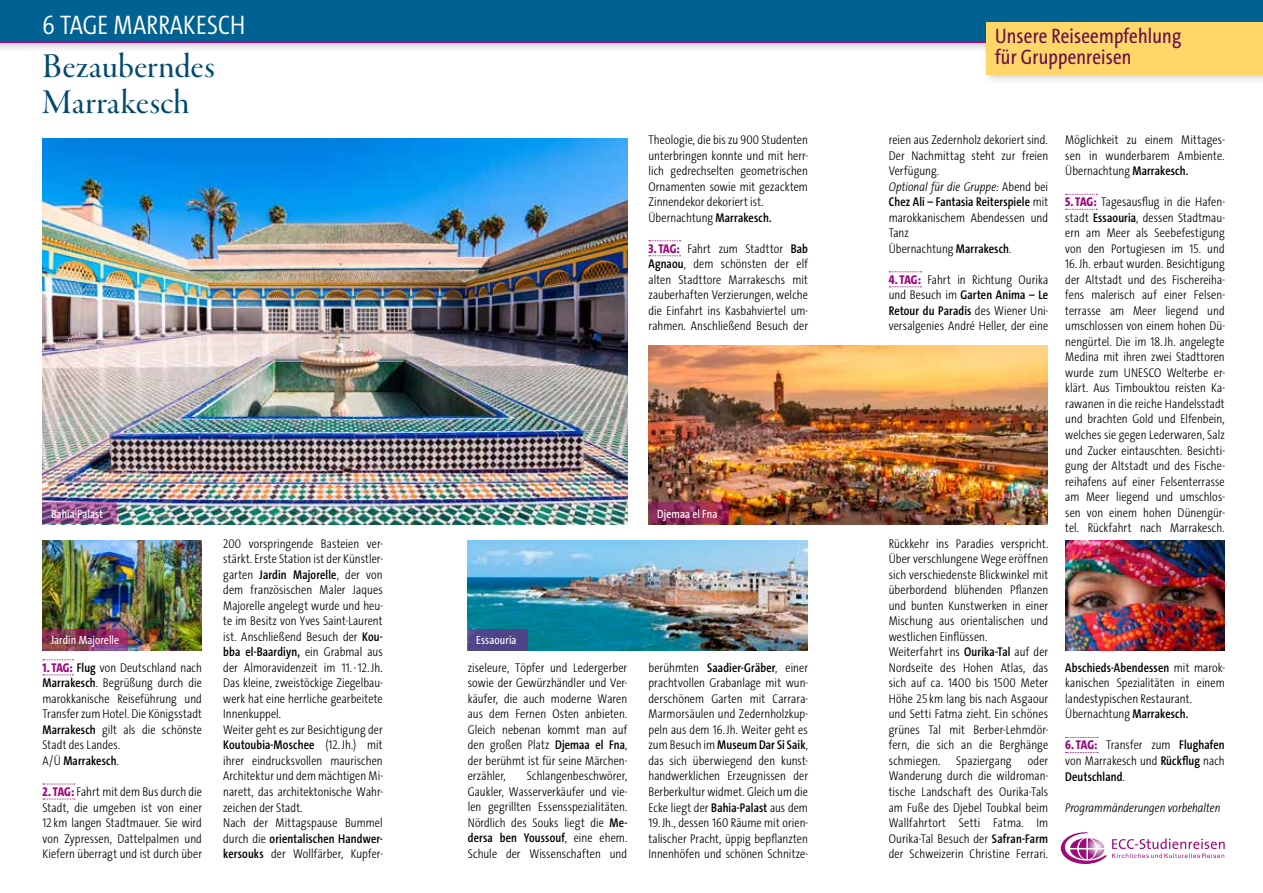
<style>
.page{position:relative;width:1263px;height:893px;background:#fff}
.page>*{position:absolute;margin:0;border:0;box-sizing:border-box;transform-origin:0 0}
.t1{font:36px/36px "Garamond Premr Pro Med Disp";letter-spacing:.01em;color:#004a71}
.t2{font:300 27px "The Sans Cd I LF4";letter-spacing:.01em;color:#fff}
.t3{font:21px/21px "The Sans Cd I LF5";letter-spacing:.01em;color:#681148}
.t4{font:300 12.75px/15.5px "The Sans Cd I LF3";letter-spacing:.005em;color:#000;text-align:justify}
.t5{font:600 12.75px/15.5px "The Sans Cd I LF6";letter-spacing:.01em;color:#000}
.t6{font:italic 300 12.75px "The Sans Cd I LF3 i";letter-spacing:.005em;color:#000}
.t7{font:12px "The Sans Cd I LF5";letter-spacing:.01em;color:#fff}
.s1{font-family:"The Sans Cd I LF6";font-weight:600}
.s2{font-family:"The Sans Cd I LF8";font-weight:800;color:#9c0a7d}
.s3{font-family:"The Sans Cd I LF3";font-weight:300}
.s4{font-family:"The Sans Cd I LF3";font-style:normal}
</style>
<div class="page">
<svg style="left:1061px;top:832px;width:164px;height:32px"></svg>
<div style="left:0;top:0;width:1263px;height:54px;background:#000;opacity:.2"></div>
<div style="left:0;top:0;width:1263px;height:43px;background:#006293"></div>
<svg style="left:43px;top:674px;width:31px;height:1px"></svg>
<svg style="left:43px;top:799px;width:32px;height:1px"></svg>
<svg style="left:43px;top:659px;width:31px;height:1px"></svg>
<svg style="left:43px;top:784px;width:32px;height:1px"></svg>
<svg style="left:1065px;top:209px;width:32px;height:1px"></svg>
<svg style="left:1065px;top:752px;width:33px;height:1px"></svg>
<svg style="left:1065px;top:194px;width:32px;height:1px"></svg>
<svg style="left:1065px;top:737px;width:33px;height:1px"></svg>
<svg style="left:889px;top:286px;width:33px;height:1px"></svg>
<svg style="left:889px;top:271px;width:33px;height:1px"></svg>
<svg style="left:649px;top:255px;width:31px;height:1px"></svg>
<svg style="left:649px;top:240px;width:31px;height:1px"></svg>
<hr style="left:0;top:42px;width:1263px;height:1px;background:#9c0a7d">
<div style="left:981px;top:17px;width:282px;height:68px;background:#000;opacity:.2"></div>
<div style="left:986px;top:22px;width:277px;height:52px;background:#ffd769"></div>
<img style="left:1065px;top:541px;width:160px;height:109px">
<img style="left:648px;top:346px;width:400px;height:178px">
<img style="left:43px;top:138px;width:584px;height:386px">
<img style="left:468px;top:541px;width:340px;height:110px">
<svg style="left:43px;top:502px;width:74px;height:22px;background:#92568e"></svg>
<svg style="left:649px;top:502px;width:79px;height:22px;background:#912955"></svg>
<img style="left:43px;top:541px;width:159px;height:110px">
<svg style="left:43px;top:629px;width:85px;height:22px;background:#89355d"></svg>
<div style="left:468px;top:629px;width:60px;height:22px;background:#4e4588"></div>
<h2 class="t2" style="left:43px;top:12px;width:204px">6 TAGE MARRAKESCH</h2>
<h1 class="t1" style="left:43px;top:49px;width:174px">Bezauberndes<br>Marrakesch</h1>
<p class="t4" style="left:648px;top:133px;width:161px;text-align:left">Theologie, die bis zu 900 Studenten unterbringen konnte und mit herr&shy;lich gedrechselten geometrischen<br>Ornamenten sowie mit gezacktem<br>Zinnendekor dekoriert ist.<br>Übernachtung <span class="s1">Marrakesch.</span></p>
<p class="t4" style="left:648px;top:242px;width:161px"><span class="s2">3. TAG:</span> Fahrt zum Stadttor <span class="s1">Bab Agnaou</span>, dem schönsten der elf alten Stadttore Marrakeschs mit zauberhaften Verzierungen, welche die Einfahrt ins Kasbahviertel um&shy;rahmen. Anschließend Besuch der</p>
<p class="t7" style="left:51px;top:508px;width:53px">Bahia-Palast</p>
<p class="t7" style="left:657px;top:508px;width:62px">Djemaa el Fna</p>
<p class="t4" style="left:223px;top:536px;width:161px">200 vorspringende Basteien ver&shy;stärkt. Erste Station ist der Künstler-</p>
<p class="t5" style="left:223px;top:567px;width:161px"><span class="s3">garten</span> Jardin Majorelle<span class="s3">, der von</span></p>
<p class="t4" style="left:223px;top:583px;width:161px">dem französischen Maler Jaques Majorelle angelegt wurde und heu&shy;te im Besitz von Yves Saint-Laurent ist. Anschließend Besuch der <span class="s1">Kou-</span></p>
<p class="t5" style="left:223px;top:645px;width:161px">bba el-Baardiyn, <span class="s3">ein Grabmal aus</span></p>
<p class="t4" style="left:223px;top:661px;width:161px;text-align:left">der Almoravidenzeit im 11. -12. Jh.<br>Das kleine, zweistöckige Ziegelbau&shy;werk hat eine herrliche gearbeitete<br>Innenkuppel.<br>Weiter geht es zur Besichtigung der</p>
<p class="t5" style="left:223px;top:738px;width:161px">Koutoubia-Moschee <span class="s3">(12. Jh.) mit</span></p>
<p class="t4" style="left:223px;top:754px;width:161px;text-align:left">ihrer eindrucksvollen maurischen<br>Architektur und dem mächtigen Mi&shy;narett, das architektonische Wahr&shy;zeichen der Stadt.<br>Nach der Mittagspause Bummel</p>
<p class="t5" style="left:223px;top:831px;width:161px"><span class="s3">durch die</span> orientalischen Handwer-</p>
<p class="t4" style="left:223px;top:847px;width:161px"><span class="s1">kersouks</span> der Wollfärber, Kupfer-</p>
<p class="t7" style="left:51px;top:634px;width:70px">Jardin Majorelle</p>
<p class="t7" style="left:476px;top:634px;width:42px">Essaouria</p>
<p class="t4" style="left:468px;top:660px;width:161px">ziseleure, Töpfer und Ledergerber sowie der Gewürzhändler und Ver&shy;käufer, die auch moderne Waren aus dem Fernen Osten anbieten.<br>Gleich nebenan kommt man auf den großen Platz <span class="s1">Djemaa el Fna</span>, der berühmt ist für seine Märchen&shy;erzähler,</p>
<p class="t4" style="left:43px;top:661px;width:161px"><span class="s2">1. TAG:</span> <span class="s1">Flug</span> von Deutschland nach <span class="s1">Marrakesch</span>. Begrüßung durch die marokkanische Reiseführung und Transfer zum Hotel. Die Königsstadt <span class="s1">Marrakesch</span> gilt als die schönste Stadt des Landes.</p>
<p class="t5" style="left:43px;top:754px;width:78px"><span class="s3">A/Ü</span> Marrakesch<span class="s3">.</span></p>
<p class="t4" style="left:43px;top:785px;width:161px"><span class="s2">2. TAG:</span> Fahrt mit dem Bus durch die Stadt, die umgeben ist von einer 12 km langen Stadtmauer. Sie wird von Zypressen, Dattelpalmen und Kiefern überragt und ist durch über</p>
<p class="t4" style="left:468px;top:769px;width:161px;text-indent:59px">Schlangenbeschwörer, Gaukler, Wasserverkäufer und vie&shy;len gegrillten Essensspezialitäten.<br>Nördlich des Souks liegt die <span class="s1">Me-</span></p>
<p class="t5" style="left:468px;top:831px;width:161px">dersa ben Youssouf<span class="s3">, eine ehem.</span></p>
<p class="t4" style="left:468px;top:847px;width:161px">Schule der Wissenschaften und</p>
<p class="t4" style="left:648px;top:661px;width:161px">berühmten <span class="s1">Saadier-Gräber</span>, einer prachtvollen Grabanlage mit wun&shy;derschönem Garten mit Carrara-Marmorsäulen und Zedernholzkup&shy;peln aus dem 16. Jh. Weiter geht es</p>
<p class="t5" style="left:648px;top:738px;width:161px"><span class="s3">zum Besuch im</span> Museum Dar Si Saik<span class="s3">,</span></p>
<p class="t4" style="left:648px;top:754px;width:161px">das sich überwiegend den kunst&shy;handwerklichen Erzeugnissen der Berberkultur widmet. Gleich um die Ecke liegt der <span class="s1">Bahia-Palast</span> aus dem</p>
<p class="t4" style="left:648px;top:816px;width:161px">19. Jh., dessen 160 Räume mit orien&shy;talischer Pracht, üppig bepflanzten Innenhöfen und schönen Schnitze-</p>
<h3 class="t3" style="left:995px;top:27px;width:188px">Unsere Reiseempfehlung für Gruppenreisen</h3>
<p class="t4" style="left:889px;top:133px;width:161px">reien aus Zedernholz dekoriert sind.<br>Der Nachmittag steht zur freien Verfügung.</p>
<p class="t6" style="left:889px;top:180px;width:161px">Optional für die Gruppe: <span class="s4">Abend bei</span></p>
<p class="t5" style="left:889px;top:195px;width:161px">Chez Ali – Fantasia Reiterspiele <span class="s3">mit</span></p>
<p class="t4" style="left:889px;top:210px;width:161px;text-align:left">marokkanischem Abendessen und<br>Tanz<br>Übernachtung <span class="s1">Marrakesch</span>.</p>
<p class="t4" style="left:889px;top:273px;width:161px"><span class="s2">4. TAG:</span> Fahrt in Richtung Ourika</p>
<p class="t5" style="left:889px;top:288px;width:161px"><span class="s3">und Besuch im</span> Garten Anima – Le<br>Retour du Paradis <span class="s3">des Wiener Uni-</span></p>
<p class="t4" style="left:889px;top:319px;width:161px">versalgenies André Heller, der eine</p>
<p class="t4" style="left:889px;top:536px;width:161px;text-align:left">Rückkehr ins Paradies verspricht.<br>Über verschlungene Wege eröffnen sich verschiedenste Blickwinkel mit überbordend blühenden Pflanzen und bunten Kunstwerken in einer<br>Mischung aus orientalischen und westlichen Einflüssen.<br>Weiterfahrt ins <span class="s1">Ourika-Tal</span> auf der<br>Nordseite des Hohen Atlas, das sich auf ca. 1400 bis 1500 Meter<br>Höhe 25 km lang bis nach Asgaour und Setti Fatma zieht. Ein schönes grünes Tal mit Berber-Lehmdör&shy;fern, die sich an die Berghänge schmiegen.</p>
<p class="t4" style="left:889px;top:754px;width:161px;text-indent:139px">oder Wanderung durch die wildroman&shy;tische Landschaft des Ourika-Tals am Fuße des Djebel Toubkal beim Wallfahrtort Setti Fatma. Im Ourika-Tal Besuch der <span class="s1">Safran-Farm </span>der Schweizerin Christine Ferrari.</p>
<p class="t4" style="left:956px;top:754px;width:57px">Spaziergang</p>
<p class="t4" style="left:1065px;top:133px;width:161px">Möglichkeit zu einem Mittages&shy;sen in wunderbarem Ambiente.<br>Übernachtung <span class="s1">Marrakesch.</span></p>
<p class="t4" style="left:1065px;top:195px;width:161px"><span class="s2">5. TAG:</span> Tagesausflug in die Hafen&shy;stadt <span class="s1">Essaouria</span>, dessen Stadtmau&shy;ern am Meer als Seebefestigung von den Portugiesen im 15. und</p>
<p class="t4" style="left:1065px;top:257px;width:161px">16. Jh. erbaut wurden. Besichtigung der Altstadt und des Fischereiha&shy;fens malerisch auf einer Felsen&shy;terrasse am Meer liegend und umschlossen von einem hohen Dü&shy;nengürtel. Die im 18. Jh. angelegte Medina mit ihren zwei Stadttoren wurde zum UNESCO Welterbe er&shy;klärt. Aus Timbouktou reisten Ka&shy;rawanen in die reiche Handelsstadt und brachten Gold und Elfenbein, welches sie gegen Lederwaren, Salz und Zucker eintauschten. Besichti&shy;gung der Altstadt und des Fische&shy;reihafens auf einer Felsenterrasse am Meer liegend und umschlos&shy;sen von einem hohen Dünengür&shy;tel. Rückfahrt nach Marrakesch.</p>
<p class="t5" style="left:1065px;top:660px;width:161px">Abschieds-Abendessen <span class="s3">mit marok-</span></p>
<p class="t4" style="left:1065px;top:676px;width:161px;text-align:left">kanischen Spezialitäten in einem landestypischen Restaurant.<br>Übernachtung <span class="s1">Marrakesch.</span></p>
<p class="t4" style="left:1065px;top:738px;width:161px"><span class="s2">6. TAG:</span> Transfer zum <span class="s1">Flughafen </span>von Marrakesch und <span class="s1">Rückflug</span> nach</p>
<p class="t5" style="left:1065px;top:769px;width:61px">Deutschland<span class="s3">.</span></p>
<p class="t6" style="left:1065px;top:801px;width:157px">Programmänderungen vorbehalten</p>
</div>
